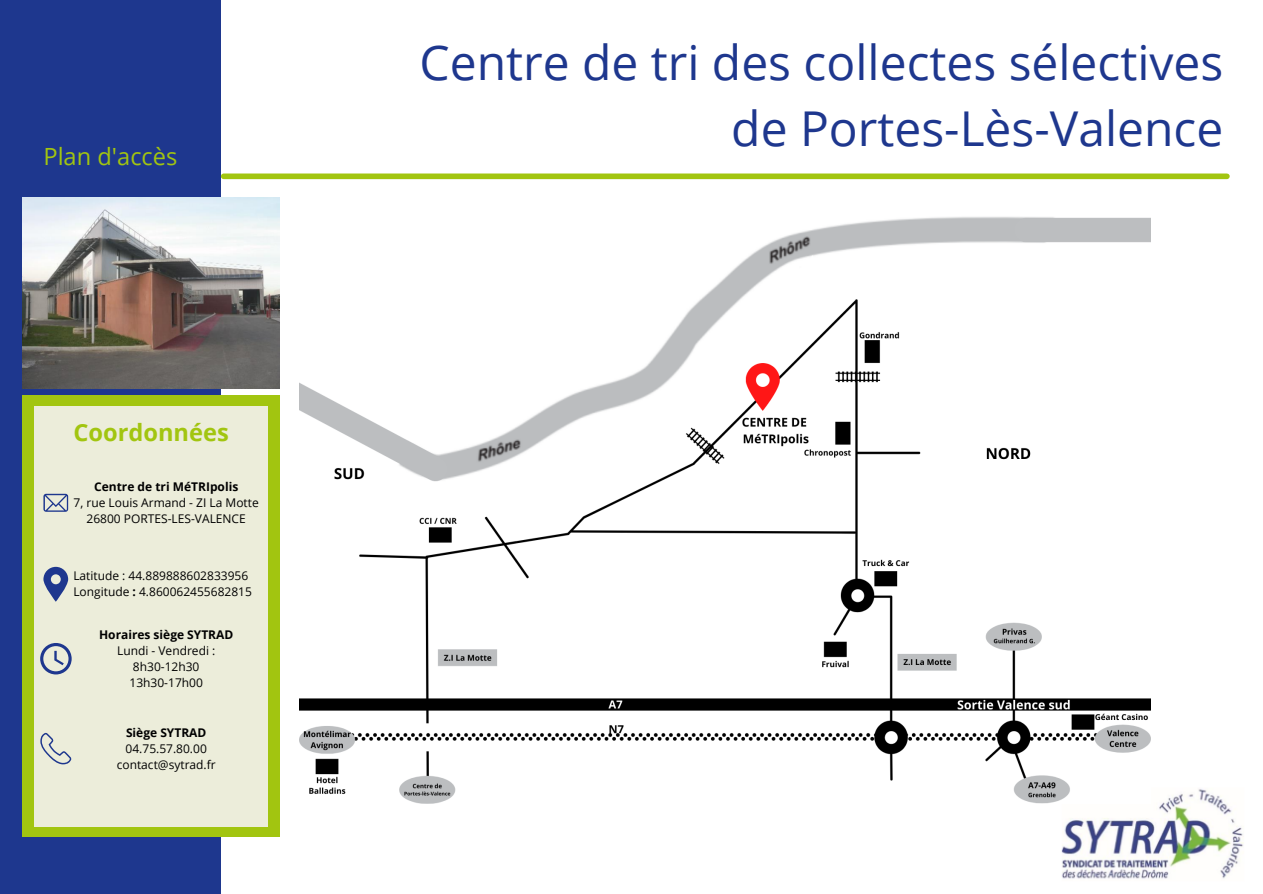
<style>
.page{position:relative;width:1263px;height:894px;background:#fff}
.page>*{position:absolute;margin:0;border:0;box-sizing:border-box;transform-origin:0 0}
.t1{font:48px "Open Sans";color:#1e378e}
.t2{font:23.7px "Open Sans";color:#a2c510}
.t3{font:700 23.7px "Open Sans";color:#a2c510}
.t4{font:12px "Open Sans";color:#000}
.t5{font:700 12px "Open Sans";color:#000}
.s1{font-weight:700}
</style>
<div class="page">
<div style="left:0;top:0;width:220px;height:893px;background:#1e378e"></div>
<div style="left:224px;top:173px;width:1003px;height:6px;background:#a2c510"></div>
<img style="left:1061px;top:789px;width:183px;height:90px">
<img style="left:299px;top:217px;width:852px;height:586px">
<div style="left:22px;top:395px;width:258px;height:441px;background:#a2c510"></div>
<div style="left:34px;top:406px;width:234px;height:420px;background:#ecedda"></div>
<img style="left:22px;top:197px;width:258px;height:191px">
<svg style="left:43px;top:493px;width:25px;height:18px"></svg>
<svg style="left:43px;top:566px;width:25px;height:35px"></svg>
<svg style="left:40px;top:643px;width:32px;height:31px"></svg>
<svg style="left:40px;top:732px;width:31px;height:32px"></svg>
<p class="t2" style="left:43px;top:139px;width:135px">Plan d'accès</p>
<p class="t3" style="left:73px;top:415px;width:157px">Coordonnées</p>
<p class="t5" style="left:94px;top:478px;width:146px">Centre de tri MéTRIpolis</p>
<p class="t4" style="left:74px;top:494px;width:187px">7, rue Louis Armand - ZI La Motte</p>
<p class="t4" style="left:87px;top:510px;width:161px">26800 PORTES-LES-VALENCE</p>
<p class="t4" style="left:73px;top:567px;width:176px">Latitude : 44.889888602833956</p>
<p class="t4" style="left:73px;top:583px;width:180px">Longitude <span class="s1">:</span> 4.860062455682815</p>
<p class="t5" style="left:99px;top:625px;width:136px">Horaires siège SYTRAD</p>
<p class="t4" style="left:117px;top:641px;width:100px">Lundi - Vendredi :</p>
<p class="t4" style="left:133px;top:657px;width:68px">8h30-12h30</p>
<p class="t4" style="left:130px;top:673px;width:75px">13h30-17h00</p>
<p class="t5" style="left:126px;top:723px;width:82px">Siège SYTRAD</p>
<p class="t4" style="left:126px;top:739px;width:83px">04.75.57.80.00</p>
<p class="t4" style="left:117px;top:755px;width:100px">contact@sytrad.fr</p>
<p class="t1" style="left:420px;top:28px;width:805px">Centre de tri des collectes sélectives</p>
<p class="t1" style="left:731px;top:95px;width:494px">de Portes-Lès-Valence</p>
</div>
